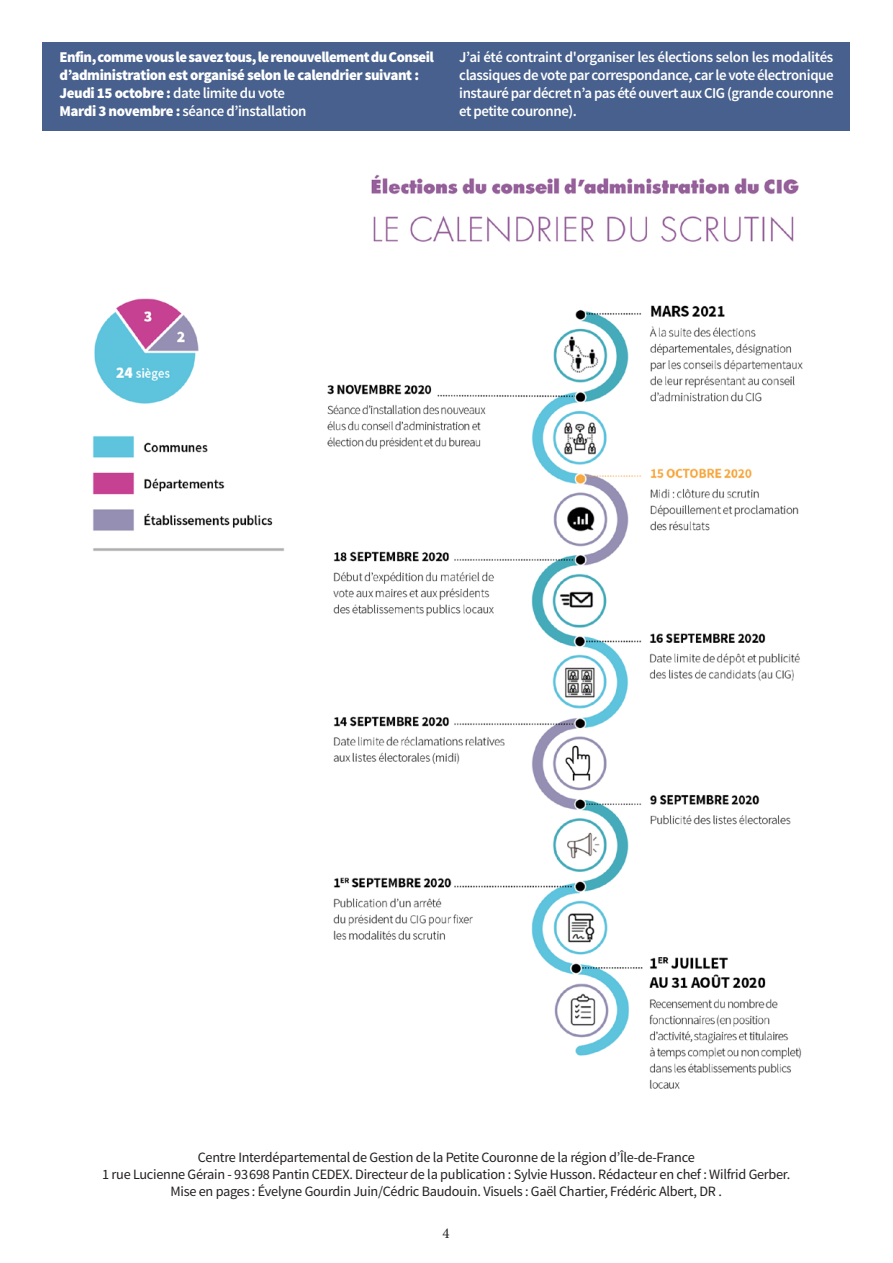
<style>
.page{position:relative;width:893px;height:1263px;background:#fff}
.page>*{position:absolute;margin:0;border:0;box-sizing:border-box;transform-origin:0 0}
.t1{font:600 15px/18px "Source Sans Pro";letter-spacing:-.03em;color:#fff;text-align:justify}
.t2{font:900 15px/18px "Source Sans Pro";letter-spacing:-.035em;color:#fff}
.t3{font:15px "Minion Pro";color:#231f20}
.TEXTE_COURANT{font:14.25px "Source Sans Pro";letter-spacing:-.02em;color:#231f20}
.s1{font-weight:900}
</style>
<div class="page">
<div style="left:43px;top:43px;width:807px;height:88px;background:#47608d"></div>
<img style="left:92px;top:174px;width:711px;height:915px">
<div style="left:177px;top:1024px;width:165px;height:65px;background:#fff"></div>
<div style="left:91px;top:173px;width:238px;height:76px;background:#fff"></div>
<p class="t2" style="left:60px;top:49px;width:376px">Enfin, comme vous le savez tous, le renouvellement du Conseil d’administration est organisé selon le calendrier suivant :</p>
<p class="t1" style="left:60px;top:85px;width:227px"><span class="s1">Jeudi 15 octobre :</span> date limite du vote</p>
<p class="t1" style="left:60px;top:103px;width:248px"><span class="s1">Mardi 3 novembre :</span> séance d’installation</p>
<p class="t1" style="left:459px;top:49px;width:376px">J’ai été contraint d'organiser les élections selon les modalités classiques de vote par correspondance, car le vote électronique instauré par décret n’a pas été ouvert aux CIG (grande couronne et petite couronne).</p>
<p class="TEXTE_COURANT" style="left:198px;top:1148px;width:498px">Centre Interdépartemental de Gestion de la Petite Couronne de la région d’Île-de-France</p>
<p class="TEXTE_COURANT" style="left:102px;top:1165px;width:690px">1 rue Lucienne Gérain - 93698 Pantin CEDEX. Directeur de la publication : Sylvie Husson. Rédacteur en chef : Wilfrid Gerber.</p>
<p class="TEXTE_COURANT" style="left:171px;top:1183px;width:553px">Mise en pages : Évelyne Gourdin Juin/Cédric Baudouin. Visuels : Gaël Chartier, Frédéric Albert, DR .</p>
<p class="t3" style="left:443px;top:1223px;width:9px">4</p>
</div>
